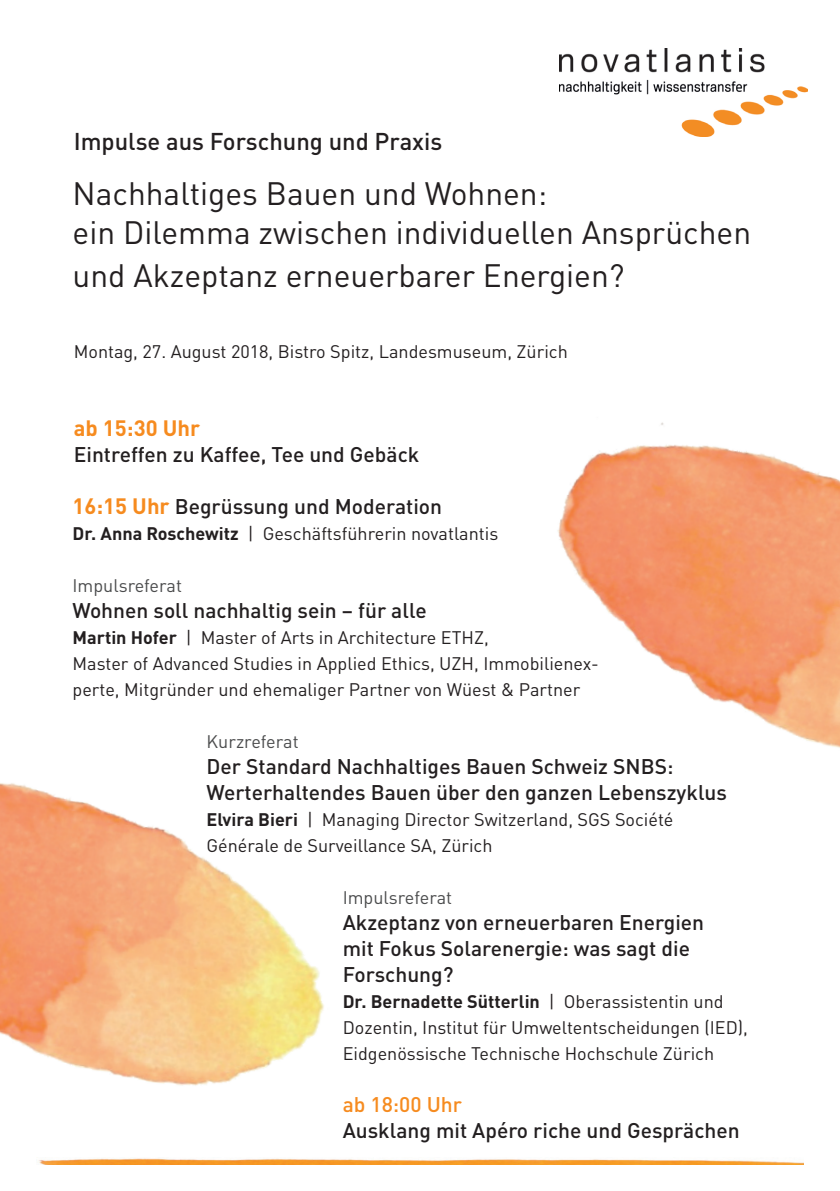
<style>
.page{position:relative;width:840px;height:1191px;background:#fff}
.page>*{position:absolute;margin:0;border:0;box-sizing:border-box;transform-origin:0 0}
.t1{font:32px/38.4px "DINOT";color:#231f20}
.t2{font:500 24px "DINOT";color:#231f20}
.t3{font:700 22px "DINOT";color:#f68b1f}
.t4{font:500 21px/26px "DINOT";color:#231f20}
.t5{font:500 21px "DINOT";color:#f68b1f}
.t6{font:18px/26px "DINOT";color:#231f20}
.t7{font:18px "DINOT";color:#4b4c4d}
.s1{font-weight:700;font-size:22px;color:#f68b1f}
.s2{font-weight:700}
</style>
<div class="page">
<img style="left:559px;top:48px;width:248px;height:88px">
<img style="left:557px;top:422px;width:282px;height:326px">
<img style="left:38px;top:1158px;width:764px;height:6px">
<img style="left:0;top:783px;width:324px;height:303px">
<h2 class="t2" style="left:74px;top:126px;width:370px">Impulse aus Forschung und Praxis</h2>
<h1 class="t1" style="left:72px;top:174px;width:679px">Nachhaltiges Bauen und Wohnen:<br>ein Dilemma zwischen individuellen Ansprüchen</h1>
<h1 class="t1" style="left:72px;top:256px;width:553px">und Akzeptanz erneuerbarer Energien?</h1>
<p class="t6" style="left:74px;top:338px;width:495px">Montag, 27. August 2018, Bistro Spitz, Landesmuseum, Zürich</p>
<p class="t3" style="left:74px;top:414px;width:128px">ab 15:30 Uhr</p>
<p class="t4" style="left:74px;top:441px;width:347px">Eintreffen zu Kaffee, Tee und Gebäck</p>
<p class="t4" style="left:72px;top:493px;width:371px"><span class="s1">16:15 Uhr</span> Begrüssung und Moderation</p>
<p class="t6" style="left:72px;top:520px;width:427px"><span class="s2">Dr. Anna Roschewitz</span> | Geschäftsführerin novatlantis</p>
<p class="t7" style="left:72px;top:574px;width:111px">Impulsreferat</p>
<p class="t4" style="left:72px;top:597px;width:355px">Wohnen soll nachhaltig sein – für alle</p>
<p class="t6" style="left:72px;top:624px;width:527px"><span class="s2">Martin Hofer</span> | Master of Arts in Architecture ETHZ,<br>Master of Advanced Studies in Applied Ethics, UZH, Immobilienex&shy;perte, Mitgründer und ehemaliger Partner von Wüest &amp; Partner</p>
<p class="t7" style="left:206px;top:730px;width:93px">Kurzreferat</p>
<p class="t4" style="left:206px;top:753px;width:521px">Der Standard Nachhaltiges Bauen Schweiz SNBS:<br>Werterhaltendes Bauen über den ganzen Lebenszyklus</p>
<p class="t6" style="left:206px;top:806px;width:468px"><span class="s2">Elvira Bieri</span> | Managing Director Switzerland, SGS Société<br>Générale de Surveillance SA, Zürich</p>
<p class="t7" style="left:342px;top:886px;width:111px">Impulsreferat</p>
<p class="t4" style="left:342px;top:909px;width:363px">Akzeptanz von erneuerbaren Energien mit Fokus Solarenergie: was sagt die<br>Forschung?</p>
<p class="t6" style="left:342px;top:988px;width:406px"><span class="s2">Dr. Bernadette Sütterlin</span> | Oberassistentin und<br>Dozentin, Institut für Umweltentscheidungen (IED),<br>Eidgenössische Technische Hochschule Zürich</p>
<p class="t5" style="left:342px;top:1091px;width:121px">ab 18:00 Uhr</p>
<p class="t4" style="left:342px;top:1117px;width:398px">Ausklang mit Apéro riche und Gesprächen</p>
</div>
